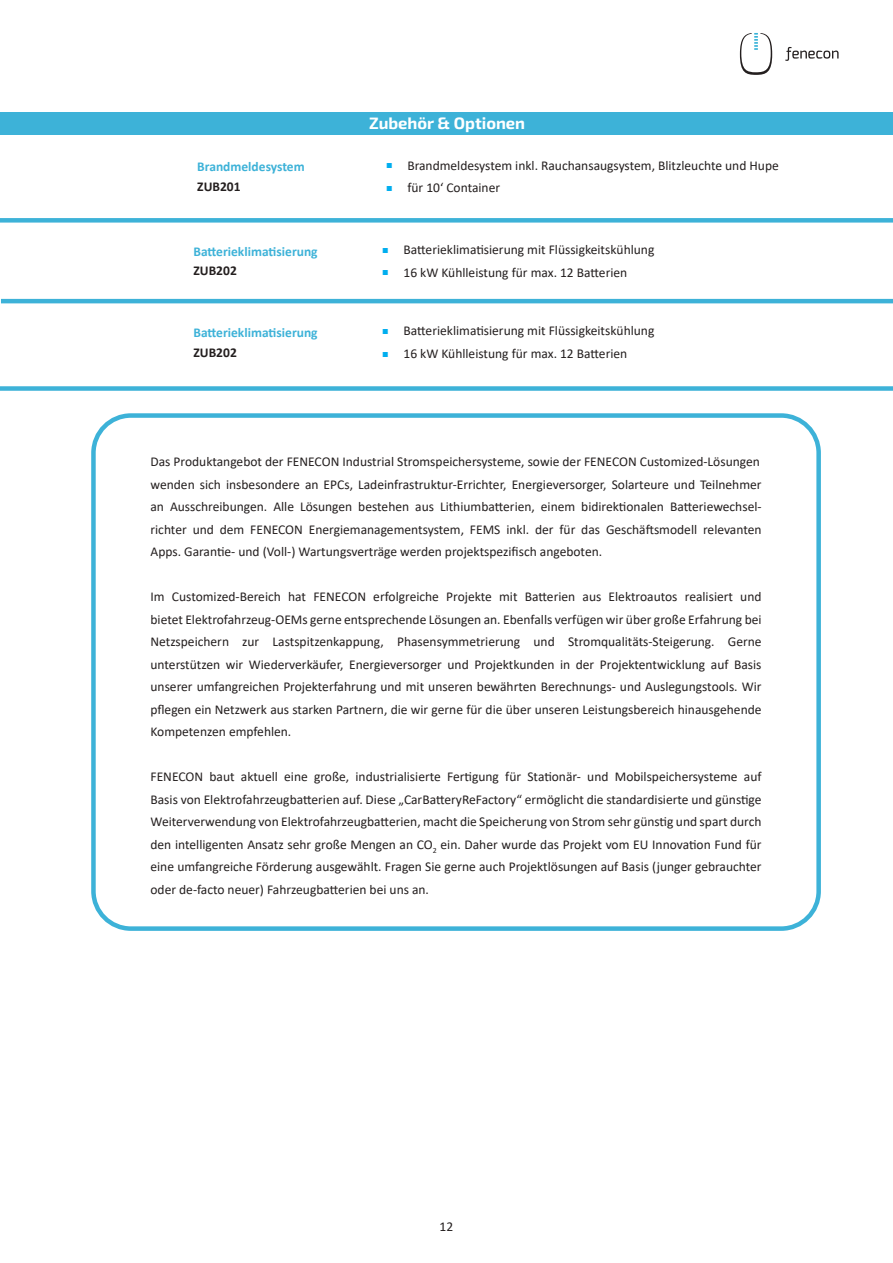
<style>
.page{position:relative;width:893px;height:1263px;background:#fff}
.page>*{position:absolute;margin:0;border:0;box-sizing:border-box;transform-origin:0 0}
.t1{font:700 16.5px "Exo 2";color:#fff}
.t2{font:13.5px/22.5px "Calibri";color:#241f1f;text-align:justify}
.t3{font:700 13.5px "Calibri";color:#3db2d8}
.t4{font:700 13.5px "Calibri";color:#241f1f}
.s1{font-family:"Arial";font-size:10.8px;color:#00aeef}
</style>
<div class="page">
<svg style="left:785px;top:47px;width:53px;height:14px"></svg>
<svg style="left:740px;top:33px;width:32px;height:42px"></svg>
<div style="left:0;top:113px;width:893px;height:22px;background:#3db2d8"></div>
<div style="left:0;top:218px;width:893px;height:5px;background:#3db2d8"></div>
<hr style="left:1px;top:299px;width:892px;height:4px;background:#3db2d8">
<div style="left:91px;top:413px;width:730px;height:518px;border:4px solid #3db2d8;border-radius:37px"></div>
<div style="left:0;top:386px;width:893px;height:5px;background:#3db2d8"></div>
<p class="t1" style="left:369px;top:111px;width:158px">Zubehör &amp; Optionen</p>
<p class="t3" style="left:197px;top:157px;width:109px">Brandmeldesystem</p>
<p class="t4" style="left:197px;top:177px;width:45px">ZUB201</p>
<p class="t2" style="left:386px;top:154px;width:394px"><span class="s1">■</span> Brandmeldesystem inkl. Rauchansaugsystem, Blitzleuchte und Hupe</p>
<p class="t2" style="left:386px;top:176px;width:116px"><span class="s1">■</span> für 10‘ Container</p>
<p class="t3" style="left:193px;top:241px;width:126px">Batterieklimatisierung</p>
<p class="t4" style="left:193px;top:261px;width:45px">ZUB202</p>
<p class="t2" style="left:382px;top:238px;width:274px"><span class="s1">■</span> Batterieklimatisierung mit Flüssigkeitskühlung</p>
<p class="t2" style="left:382px;top:260px;width:247px"><span class="s1">■</span> 16 kW Kühlleistung für max. 12 Batterien</p>
<p class="t3" style="left:193px;top:323px;width:126px">Batterieklimatisierung</p>
<p class="t4" style="left:193px;top:342px;width:45px">ZUB202</p>
<p class="t2" style="left:382px;top:319px;width:274px"><span class="s1">■</span> Batterieklimatisierung mit Flüssigkeitskühlung</p>
<p class="t2" style="left:382px;top:342px;width:247px"><span class="s1">■</span> 16 kW Kühlleistung für max. 12 Batterien</p>
<p class="t2" style="left:151px;top:450px;width:613px;text-align:left">Das Produktangebot der FENECON Industrial Stromspeichersysteme, sowie der FENECON Customized-Lösungen wenden sich insbesondere an EPCs, Ladeinfrastruktur-Errichter, Energieversorger, Solarteure und Teilnehmer an Ausschreibungen. Alle Lösungen bestehen aus Lithiumbatterien, einem bidirektionalen Batteriewechsel&shy;richter und dem FENECON Energiemanagementsystem, FEMS inkl. der für das Geschäftsmodell relevanten Apps. Garantie- und (Voll-) Wartungsverträge werden projektspezifisch angeboten.</p>
<p class="t2" style="left:151px;top:585px;width:613px">Im Customized-Bereich hat FENECON erfolgreiche Projekte mit Batterien aus Elektroautos realisiert und bietet Elektrofahrzeug-OEMs gerne entsprechende Lösungen an. Ebenfalls verfügen wir über große Erfahrung bei Netzspeichern zur Lastspitzenkappung, Phasensymmetrierung und Stromqualitäts-Steigerung. Gerne unterstützen wir Wiederverkäufer, Energieversorger und Projektkunden in der Projektentwicklung auf Basis unserer umfangreichen Projekterfahrung und mit unseren bewährten Berechnungs- und Auslegungstools. Wir pflegen ein Netzwerk aus starken Partnern, die wir gerne für die über unseren Leistungsbereich hinausgehende Kompetenzen empfehlen.</p>
<p class="t2" style="left:150px;top:765px;width:613px">FENECON baut aktuell eine große, industrialisierte Fertigung für Stationär- und Mobilspeichersysteme auf Basis von Elektrofahrzeugbatterien auf. Diese „CarBatteryReFactory“ ermöglicht die standardisierte und günstige Weiterverwendung von Elektrofahrzeugbatterien, macht die Speicherung von Strom sehr günstig und spart durch den intelligenten Ansatz sehr große Mengen an CO<sub>2</sub> ein. Daher wurde das Projekt vom EU Innovation Fund für eine umfangreiche Förderung ausgewählt. Fragen Sie gerne auch Projektlösungen auf Basis (junger gebrauchter oder de-facto neuer) Fahrzeugbatterien bei uns an.</p>
<p class="t2" style="left:440px;top:1215px;width:15px">12</p>
</div>
